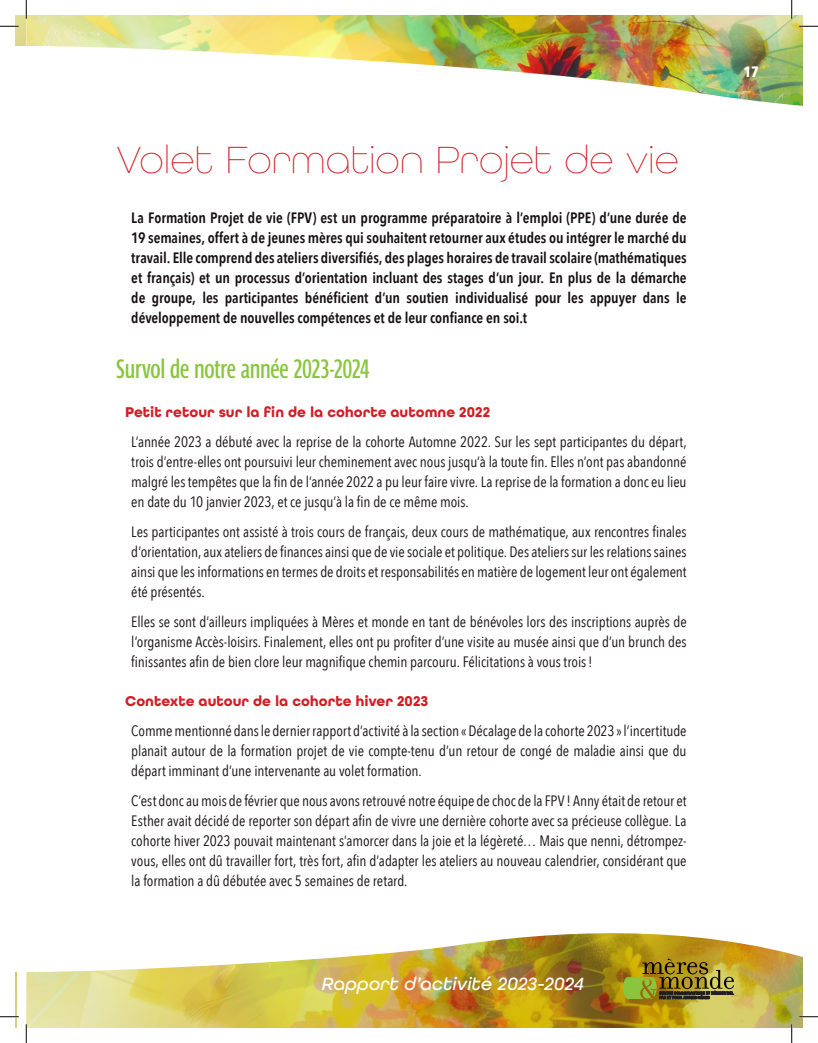
<style>
.page{position:relative;width:818px;height:1043px;background:#fff}
.page>*{position:absolute;margin:0;border:0;box-sizing:border-box;transform-origin:0 0}
.titre_section{font:40px "All Round Gothic X Lig";letter-spacing:.01em;color:#d11f26}
.sous_titre_vert{font:26.25px "Parisine Std Comp";letter-spacing:-.01em;color:#89c53f}
.t1{font:italic 500 18.75px "All Round Gothic";letter-spacing:.015em;color:#fff}
.texte_courant_couleur{font:15px/20px "Avenir Next Condensed";letter-spacing:-.005em;color:#160f11;text-align:justify}
.chapeau{font:600 15px/20px "Avenir Next Condensed";letter-spacing:-.005em;color:#160f11;text-align:justify}
.sous_titres{font:700 15px "All Round Gothic";color:#d11f26}
.t2{font:700 15px "Avenir Next Condensed";color:#fff}
</style>
<div class="page">
<img style="left:15px;top:972px;width:1px;height:56px">
<img style="left:26px;top:933px;width:776px;height:95px">
<img style="left:15px;top:15px;width:787px;height:91px">
<svg style="left:623px;top:958px;width:111px;height:41px;background:#8f8324"></svg>
<svg style="left:0;top:25px;width:19px;height:2px"></svg>
<svg style="left:799px;top:25px;width:19px;height:2px"></svg>
<svg style="left:0;top:1015px;width:19px;height:2px"></svg>
<svg style="left:799px;top:1015px;width:19px;height:2px"></svg>
<svg style="left:25px;top:0;width:2px;height:19px"></svg>
<svg style="left:25px;top:1024px;width:2px;height:18px"></svg>
<svg style="left:790px;top:0;width:2px;height:19px"></svg>
<svg style="left:790px;top:1024px;width:2px;height:18px"></svg>
<p class="titre_section" style="left:116px;top:136px;width:563px">Volet Formation Projet de vie</p>
<p class="chapeau" style="left:131px;top:207px;width:556px">La Formation Projet de vie (FPV) est un programme préparatoire à l’emploi (PPE) d’une durée de 19 semaines, offert à de jeunes mères qui souhaitent retourner aux études ou intégrer le marché du travail. Elle comprend des ateliers diversifiés, des plages horaires de travail scolaire (mathématiques et français) et un processus d’orientation incluant des stages d’un jour. En plus de la démarche de groupe, les participantes bénéficient d’un soutien individualisé pour les appuyer dans le développement de nouvelles compétences et de leur confiance en soi.t</p>
<p class="sous_titre_vert" style="left:116px;top:353px;width:254px">Survol de notre année 2023-2024</p>
<p class="sous_titres" style="left:125px;top:403px;width:366px">Petit retour sur la fin de la cohorte automne 2022</p>
<p class="texte_courant_couleur" style="left:131px;top:431px;width:557px">L’année 2023 a débuté avec la reprise de la cohorte Automne 2022. Sur les sept participantes du départ, trois d’entre-elles ont poursuivi leur cheminement avec nous jusqu’à la toute fin. Elles n’ont pas abandonné malgré les tempêtes que la fin de l’année 2022 a pu leur faire vivre. La reprise de la formation a donc eu lieu en date du 10 janvier 2023, et ce jusqu’à la fin de ce même mois.</p>
<p class="texte_courant_couleur" style="left:131px;top:521px;width:556px">Les participantes ont assisté à trois cours de français, deux cours de mathématique, aux rencontres finales d’orientation, aux ateliers de finances ainsi que de vie sociale et politique. Des ateliers sur les relations saines ainsi que les informations en termes de droits et responsabilités en matière de logement leur ont également été présentés.</p>
<p class="texte_courant_couleur" style="left:131px;top:611px;width:557px">Elles se sont d’ailleurs impliquées à Mères et monde en tant de bénévoles lors des inscriptions auprès de l’organisme Accès-loisirs. Finalement, elles ont pu profiter d’une visite au musée ainsi que d’un brunch des finissantes afin de bien clore leur magnifique chemin parcouru. Félicitations à vous trois!</p>
<p class="sous_titres" style="left:125px;top:691px;width:305px">Contexte autour de la cohorte hiver 2023</p>
<p class="texte_courant_couleur" style="left:131px;top:719px;width:557px">Comme mentionné dans le dernier rapport d’activité à la section «Décalage de la cohorte 2023 » l’incertitude planait autour de la formation projet de vie compte-tenu d’un retour de congé de maladie ainsi que du départ imminant d’une intervenante au volet formation.</p>
<p class="texte_courant_couleur" style="left:131px;top:789px;width:556px">C’est donc au mois de février que nous avons retrouvé notre équipe de choc de la FPV ! Anny était de retour et Esther avait décidé de reporter son départ afin de vivre une dernière cohorte avec sa précieuse collègue. La cohorte hiver 2023 pouvait maintenant s’amorcer dans la joie et la légèreté… Mais que nenni, détrompez&shy;vous, elles ont dû travailler fort, très fort, afin d’adapter les ateliers au nouveau calendrier, considérant que la formation a dû débutée avec 5 semaines de retard.</p>
<p class="t1" style="left:322px;top:972px;width:263px">Rapport d’activité 2023-2024</p>
<p class="t2" style="left:743px;top:62px;width:17px">17</p>
</div>
